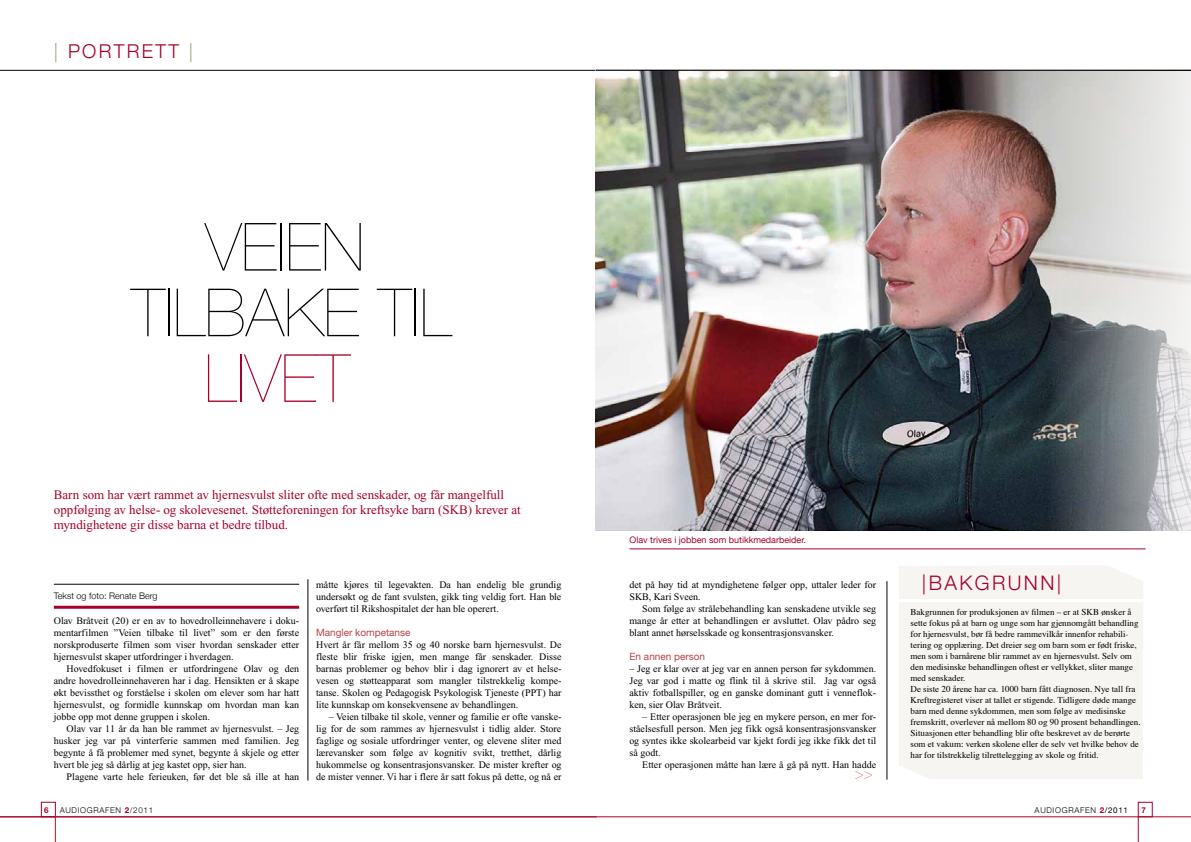
<style>
.page{position:relative;width:1191px;height:842px;background:#fff}
.page>*{position:absolute;margin:0;border:0;box-sizing:border-box;transform-origin:0 0}
.t1{font:200 66.6px/65.6px "Helvetica Neue";color:#000;text-align:center}
.t2{font:200 66.6px "Helvetica Neue";color:#a8002b}
.t3{font:300 20px "Helvetica Neue";letter-spacing:.12em;color:#a8002b}
.t4{font:300 19.1px "Helvetica Neue";color:#a8002b}
.t5{font:200 15px "Helvetica Neue";color:#cd1013}
.t6{font:13px/15px "Times New Roman";color:#a8002b}
.t7{font:10px/12px "Times New Roman";color:#000;text-align:justify}
.t8{font:10px "Helvetica Neue";color:#b94149}
.t9{font:9px/11px "Times";color:#000}
.t10{font:9px "Helvetica Neue";color:#a8002b}
.t11{font:300 9px "Helvetica Neue";color:#000}
.t12{font:300 8px "Helvetica Neue";color:#000}
.t13{font:8px "Helvetica Neue";color:#000}
.t14{font:700 8px "Helvetica Neue";color:#a8002b}
.s1{color:#aaa47e}
.s2{font-weight:700;color:#a8002b}
.s3{font-weight:300}
</style>
<div class="page">
<div style="left:1138px;top:802px;width:14px;height:15px;border:1px solid #a8002b"></div>
<hr style="left:597px;top:817px;width:594px;height:1px;background:#a8002b">
<svg style="left:1138px;top:817px;width:1px;height:25px"></svg>
<div style="left:41px;top:802px;width:14px;height:15px;border:1px solid #a8002b"></div>
<hr style="left:0;top:817px;width:597px;height:1px;background:#a8002b">
<svg style="left:55px;top:817px;width:1px;height:25px"></svg>
<hr style="left:0;top:70px;width:595px;height:1px;background:#000">
<hr style="left:54px;top:584px;width:245px;height:1px;background:#000">
<hr style="left:54px;top:606px;width:245px;height:3px;background:#a8002b">
<img style="left:595px;top:71px;width:596px;height:459px">
<hr style="left:629px;top:549px;width:516px;height:1px;background:#a8002b">
<hr style="left:308px;top:579px;width:1px;height:201px;background:#000">
<hr style="left:886px;top:581px;width:1px;height:199px;background:#000">
<div style="left:899px;top:566px;width:244px;height:213px;background:#f6f5f1"></div>
<hr style="left:899px;top:599px;width:244px;height:2px;background:#fff">
<hr style="left:595px;top:70px;width:596px;height:1px;background:#000">
<h3 class="t4" style="left:54px;top:40px;width:141px"><span class="s1">|</span> PORTRETT <span class="s1">|</span></h3>
<h1 class="t1" style="left:131px;top:214px;width:322px">VEIEN<br>TILBAKE TIL</h1>
<h1 class="t2" style="left:204px;top:340px;width:147px">LIVET</h1>
<h3 class="t6" style="left:54px;top:487px;width:468px">Barn som har vært rammet av hjernesvulst sliter ofte med senskader, og får mangelfull oppfølging av helse- og skolevesenet. Støtteforeningen for kreftsyke barn (SKB) krever at myndighetene gir disse barna et bedre tilbud.</h3>
<p class="t11" style="left:54px;top:590px;width:105px">Tekst og foto: Renate Berg</p>
<p class="t7" style="left:54px;top:615px;width:247px">Olav Bråtveit (20) er en av to hovedrolleinnehavere i doku&shy;mentarfilmen ”Veien tilbake til livet” som er den første norskproduserte filmen som viser hvordan senskader etter hjernesvulst skaper utfordringer i hverdagen.</p>
<p class="t7" style="left:54px;top:663px;width:247px;text-indent:13px">Hovedfokuset i filmen er utfordringene Olav og den andre hovedrolleinnehaveren har i dag. Hensikten er å skape økt bevissthet og forståelse i skolen om elever som har hatt hjernesvulst, og formidle kunnskap om hvordan man kan jobbe opp mot denne gruppen i skolen.</p>
<p class="t7" style="left:54px;top:723px;width:247px;text-indent:13px">Olav var 11 år da han ble rammet av hjernesvulst. – Jeg husker jeg var på vinterferie sammen med familien. Jeg begynte å få problemer med synet, begynte å skjele og etter hvert ble jeg så dårlig at jeg kastet opp, sier han.</p>
<p class="t7" style="left:67px;top:771px;width:234px">Plagene varte hele ferieuken, før det ble så ille at han</p>
<p class="t7" style="left:316px;top:579px;width:247px">måtte kjøres til legevakten. Da han endelig ble grundig undersøkt og de fant svulsten, gikk ting veldig fort. Han ble overført til Rikshospitalet der han ble operert.</p>
<p class="t8" style="left:316px;top:626px;width:96px">Mangler kompetanse</p>
<p class="t7" style="left:316px;top:639px;width:247px">Hvert år får mellom 35 og 40 norske barn hjernesvulst. De fleste blir friske igjen, men mange får senskader. Disse barnas problemer og behov blir i dag ignorert av et helse&shy;vesen og støtteapparat som mangler tilstrekkelig kompe&shy;tanse. Skolen og Pedagogisk Psykologisk Tjeneste (PPT) har lite kunnskap om konsekvensene av behandlingen.</p>
<p class="t7" style="left:316px;top:711px;width:247px;text-indent:13px">– Veien tilbake til skole, venner og familie er ofte vanske&shy;lig for de som rammes av hjernesvulst i tidlig alder. Store faglige og sosiale utfordringer venter, og elevene sliter med lærevansker som følge av kognitiv svikt, tretthet, dårlig hukommelse og konsentrasjonsvansker. De mister krefter og de mister venner. Vi har i flere år satt fokus på dette, og nå er</p>
<p class="t10" style="left:629px;top:534px;width:178px">Olav trives i jobben som butikkmedarbeider.</p>
<p class="t7" style="left:629px;top:579px;width:248px">det på høy tid at myndighetene følger opp, uttaler leder for<br>SKB, Kari Sveen.</p>
<p class="t7" style="left:629px;top:603px;width:248px;text-indent:13px">Som følge av strålebehandling kan senskadene utvikle seg mange år etter at behandlingen er avsluttet. Olav pådro seg blant annet hørselsskade og konsentrasjonsvansker.</p>
<p class="t8" style="left:629px;top:650px;width:77px">En annen person</p>
<p class="t7" style="left:629px;top:663px;width:248px">– Jeg er klar over at jeg var en annen person før sykdommen.<br>Jeg var god i matte og flink til å skrive stil. Jag var også aktiv fotballspiller, og en ganske dominant gutt i venneflok&shy;ken, sier Olav Bråtveit.</p>
<p class="t7" style="left:629px;top:711px;width:248px;text-indent:13px">– Etter operasjonen ble jeg en mykere person, en mer for&shy;ståelsesfull person. Men jeg fikk også konsentrasjonsvansker og syntes ikke skolearbeid var kjekt fordi jeg ikke fikk det til så godt.</p>
<p class="t7" style="left:642px;top:759px;width:235px">Etter operasjonen måtte han lære å gå på nytt. Han hadde</p>
<h3 class="t5" style="left:855px;top:765px;width:19px">&gt;&gt;</h3>
<h2 class="t3" style="left:922px;top:571px;width:141px">|Bakgrunn |</h2>
<p class="t9" style="left:910px;top:606px;width:231px">Bakgrunnen for produksjonen av filmen – er at SKB ønsker å sette fokus på at barn og unge som har gjennomgått behandling for hjernesvulst, bør få bedre rammevilkår innenfor rehabili&shy;tering og opplæring. Det dreier seg om barn som er født friske, men som i barnårene blir rammet av en hjernesvulst. Selv om den medisinske behandlingen oftest er vellykket, sliter mange med senskader.<br>De siste 20 årene har ca. 1000 barn fått diagnosen. Nye tall fra Kreftregisteret viser at tallet er stigende. Tidligere døde mange barn med denne sykdommen, men som følge av medisinske fremskritt, overlever nå mellom 80 og 90 prosent behandlingen.<br>Situasjonen etter behandling blir ofte beskrevet av de berørte som et vakum: verken skolene eller de selv vet hvilke behov de har for tilstrekkelig tilrettelegging av skole og fritid.</p>
<p class="t14" style="left:44px;top:805px;width:6px">6</p>
<p class="t12" style="left:60px;top:805px;width:7px">AUDIOGRAFE</p>
<p class="t12" style="left:116px;top:805px;width:39px">N <span class="s2">2</span>/2011</p>
<p class="t12" style="left:1034px;top:805px;width:7px">AUDIOGRAFE</p>
<p class="t13" style="left:1090px;top:805px;width:39px"><span class="s3">N</span> <span class="s2">2</span>/2011</p>
<p class="t14" style="left:1141px;top:805px;width:6px">7</p>
</div>
